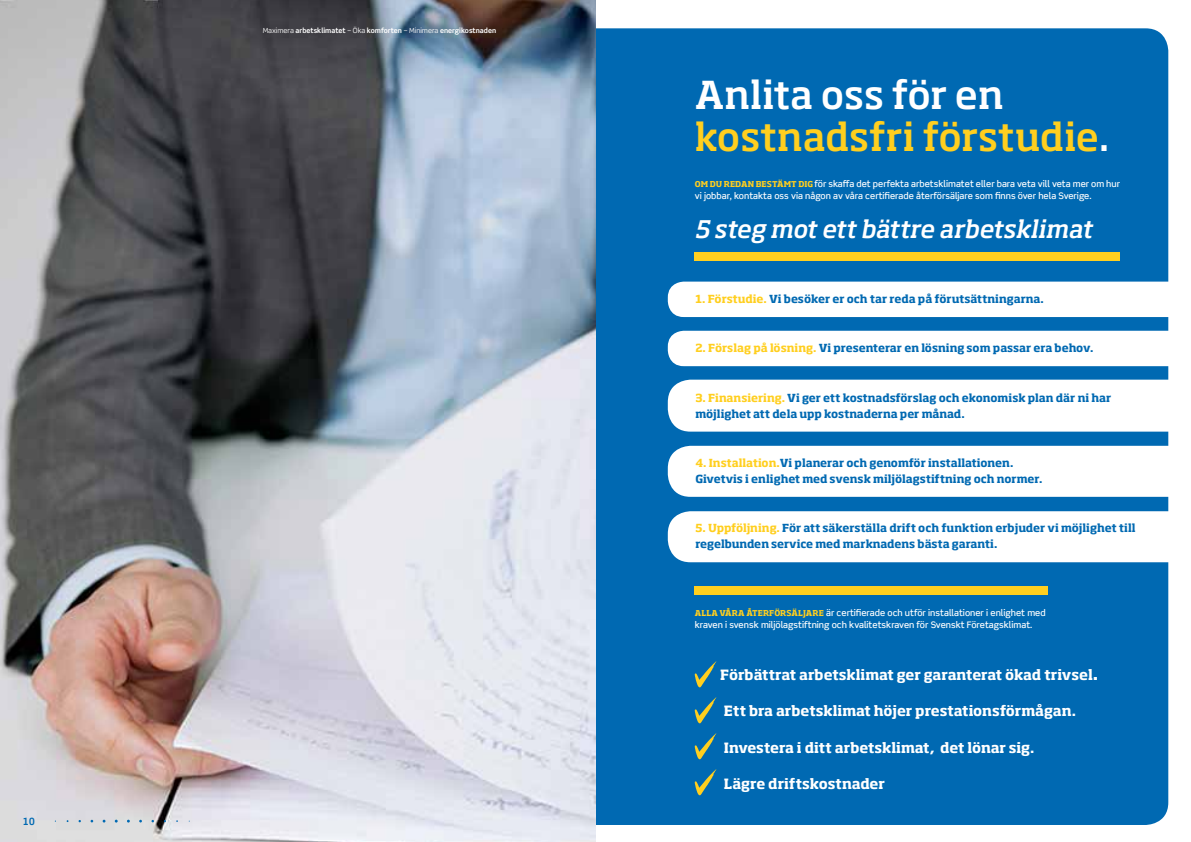
<style>
.page{position:relative;width:1191px;height:842px;background:#fff}
.page>*{position:absolute;margin:0;border:0;box-sizing:border-box;transform-origin:0 0}
.t1{font:500 38px/42px "Soho Std";letter-spacing:-.01em;color:#ffcf1f}
.t2{font:italic 500 24px "Soho Std";letter-spacing:-.01em;color:#fff}
.t3{font:700 14px "Soho Std";letter-spacing:-.005em;color:#fff}
.t4{font:700 11px/16px "Soho Std";letter-spacing:-.005em;color:#0069b2}
.t5{font:700 10px "Scene Std";color:#0069b2}
.t6{font:500 9px/12px "Scene Std";color:#fff}
.t7{font:700 8px "Soho Std";color:#ffcf1f}
.t8{font:700 7px "Scene Std";color:#fff}
.s1{font-weight:400}
.s2{color:#fff}
.s3{font-family:"Soho Std";font-weight:700;font-size:8px;color:#ffcf1f}
.s4{color:#ffcf1f}
.s5{font-size:18px}
</style>
<div class="page">
<div style="left:595px;top:28px;width:573px;height:797px;background:#0069b2"></div>
<img style="left:0;top:0;width:595px;height:842px">
<svg style="left:694px;top:661px;width:22px;height:26px"></svg>
<svg style="left:694px;top:697px;width:22px;height:26px"></svg>
<svg style="left:694px;top:733px;width:22px;height:26px"></svg>
<svg style="left:694px;top:769px;width:22px;height:26px"></svg>
<svg style="left:668px;top:282px;width:500px;height:35px"></svg>
<svg style="left:668px;top:446px;width:501px;height:51px"></svg>
<svg style="left:668px;top:331px;width:500px;height:35px"></svg>
<svg style="left:668px;top:511px;width:501px;height:51px"></svg>
<svg style="left:668px;top:380px;width:501px;height:52px"></svg>
<div style="left:694px;top:252px;width:426px;height:9px;background:#ffcf1f"></div>
<div style="left:694px;top:586px;width:353px;height:9px;background:#ffcf1f"></div>
<p class="t5" style="left:23px;top:815px;width:14px">10</p>
<p class="t8" style="left:263px;top:27px;width:235px"><span class="s1">Maximera</span> arbetsklimatet <span class="s1">– Öka</span> komforten <span class="s1">– Minimera</span> energikostnaden</p>
<h1 class="t1" style="left:694px;top:73px;width:416px"><span class="s2">Anlita oss för en </span>kostnadsfri förstudie<span class="s2">.</span></h1>
<p class="t6" style="left:694px;top:178px;width:427px"><span class="s3">Om du redan bestämt dig</span> för skaffa det perfekta arbetsklimatet eller bara veta vill veta mer om hur vi jobbar, kontakta oss via någon av våra certifierade återförsäljare som finns över hela Sverige.</p>
<h2 class="t2" style="left:694px;top:213px;width:399px">5 steg mot ett bättre arbetsklimat</h2>
<p class="t4" style="left:695px;top:290px;width:350px"><span class="s4">1. Förstudie.</span> Vi besöker er och tar reda på förutsättningarna.</p>
<p class="t4" style="left:695px;top:339px;width:399px"><span class="s4">2. Förslag på lösning.</span> Vi presenterar en lösning som passar era behov.</p>
<p class="t4" style="left:695px;top:389px;width:417px"><span class="s4">3. Finansiering.</span> Vi ger ett kostnadsförslag och ekonomisk plan där ni har möjlighet att dela upp kostnaderna per månad.</p>
<p class="t4" style="left:695px;top:455px;width:348px"><span class="s4">4. Installation.</span>Vi planerar och genomför installationen.<br>Givetvis i enlighet med svensk miljölagstiftning och normer.</p>
<p class="t4" style="left:695px;top:520px;width:442px"><span class="s4">5. Uppföljning.</span> För att säkerställa drift och funktion erbjuder vi möjlighet till regelbunden service med marknadens bästa garanti.</p>
<p class="t6" style="left:694px;top:607px;width:352px;text-indent:17px"><span class="s3">a våra återförsäljare</span> är certifierade och utför installationer i enlighet med kraven i svensk miljölagstiftning och kvalitetskraven för Svenskt Företagsklimat.</p>
<p class="t7" style="left:695px;top:608px;width:7px">All</p>
<p class="t3" style="left:720px;top:666px;width:380px">Förbättrat arbetsklimat ger garanterat ökad trivsel<span class="s5">.</span></p>
<p class="t3" style="left:724px;top:702px;width:354px">Ett bra arbetsklimat höjer prestationsförmågan.</p>
<p class="t3" style="left:724px;top:738px;width:312px">Investera i ditt arbetsklimat, det lönar sig.</p>
<p class="t3" style="left:724px;top:774px;width:163px">Lägre driftskostnader</p>
</div>
